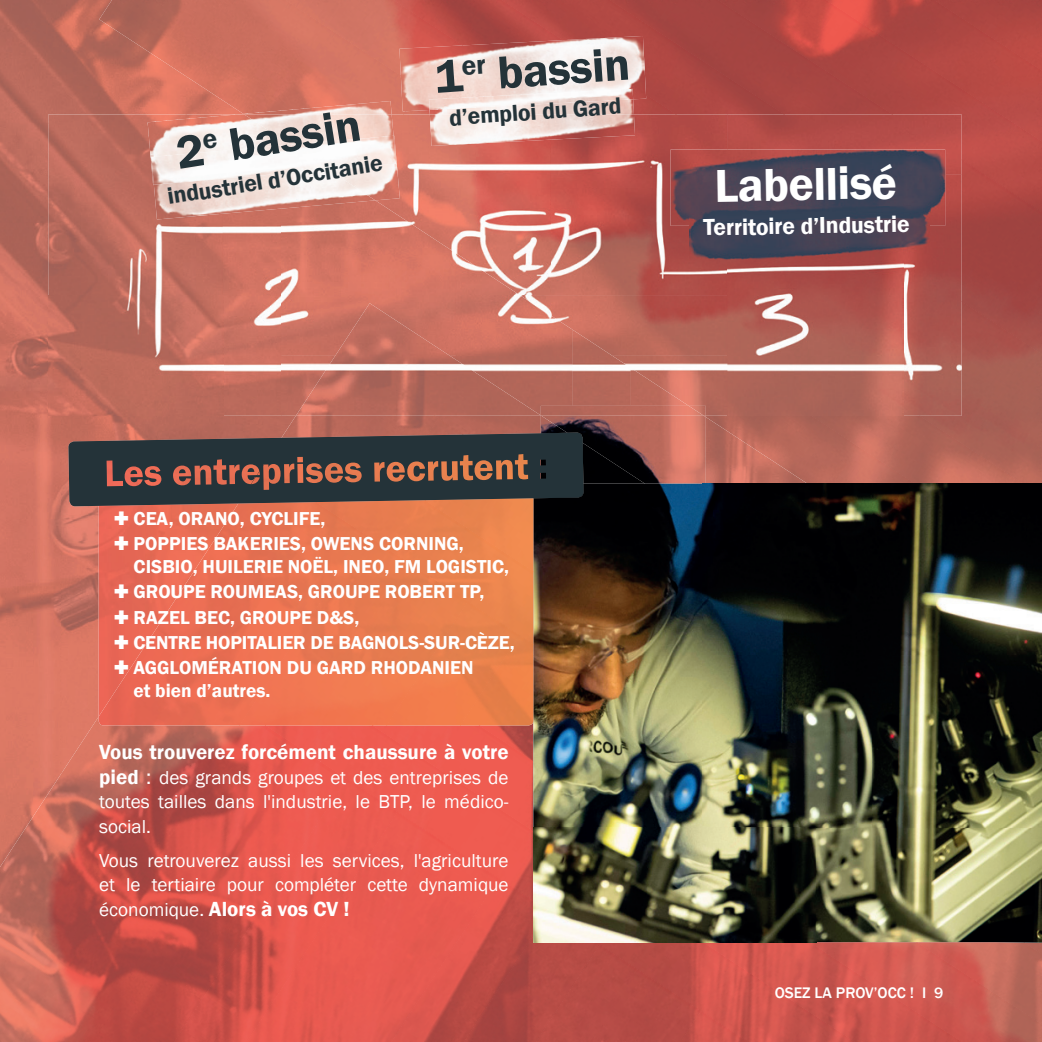
<style>
.page{position:relative;width:1042px;height:1042px;background:#fff}
.page>*{position:absolute;margin:0;border:0;box-sizing:border-box;transform-origin:0 0}
.t1{font:600 47.43px "Franklin Gothic";color:#243339}
.t2{font:600 47.43px "Franklin Gothic";color:#fff}
.t3{font:600 23.8px "Franklin Gothic";color:#243339}
.t4{font:600 23.8px "Franklin Gothic";color:#fff}
.t5{font:600 21px "Franklin Gothic";color:#fff}
.t6{font:600 19.25px/25.2px "Franklin Gothic";color:#fff}
.t7{font:19.25px/24.5px "Franklin Gothic";color:#fff;text-align:justify}
.t8{font:500 15.75px "Franklin Gothic";color:#fff}
.s1{font-weight:600;font-size:21px}
.s2{font-size:21px}
.s3{font-weight:400;font-size:19.25px}
</style>
<div class="page">
<img style="left:0;top:0;width:99px;height:123px">
<img style="left:0;top:123px;width:61px;height:593px">
<img style="left:61px;top:416px;width:220px;height:79px">
<img style="left:61px;top:495px;width:38px;height:221px">
<img style="left:0;top:716px;width:265px;height:326px">
<img style="left:281px;top:416px;width:153px;height:16px">
<img style="left:434px;top:416px;width:107px;height:16px">
<img style="left:265px;top:725px;width:437px;height:285px">
<img style="left:427px;top:418px;width:37px;height:14px">
<div style="left:372px;top:725px;width:161px;height:106px;background:#ef5c51"></div>
<img style="left:174px;top:778px;width:224px;height:264px">
<img style="left:246px;top:811px;width:253px;height:231px">
<img style="left:478px;top:725px;width:55px;height:36px">
<img style="left:391px;top:878px;width:142px;height:164px">
<img style="left:463px;top:935px;width:137px;height:107px">
<div style="left:535px;top:944px;width:166px;height:98px;background:#b64c46"></div>
<img style="left:702px;top:943px;width:107px;height:99px">
<img style="left:680px;top:1010px;width:69px;height:32px">
<img style="left:809px;top:943px;width:233px;height:99px">
<img style="left:916px;top:943px;width:126px;height:82px">
<img style="left:1023px;top:943px;width:19px;height:11px">
<img style="left:99px;top:0;width:294px;height:114px">
<div style="left:285px;top:0;width:108px;height:76px;background:#d47664"></div>
<img style="left:393px;top:0;width:108px;height:114px">
<img style="left:403px;top:111px;width:27px;height:3px">
<img style="left:501px;top:0;width:108px;height:36px">
<img style="left:609px;top:0;width:108px;height:114px">
<img style="left:717px;top:0;width:325px;height:159px">
<img style="left:825px;top:0;width:217px;height:142px">
<img style="left:645px;top:416px;width:166px;height:68px">
<img style="left:933px;top:0;width:109px;height:71px">
<img style="left:811px;top:416px;width:108px;height:68px">
<img style="left:961px;top:159px;width:81px;height:142px">
<img style="left:919px;top:301px;width:123px;height:183px">
<img style="left:399px;top:36px;width:247px;height:75px">
<img style="left:430px;top:99px;width:205px;height:15px">
<img style="left:429px;top:89px;width:204px;height:21px">
<img style="left:243px;top:101px;width:150px;height:35px">
<img style="left:541px;top:416px;width:104px;height:68px">
<img style="left:533px;top:484px;width:509px;height:458px">
<div style="left:99px;top:506px;width:216px;height:219px;background:#e96b54"></div>
<img style="left:315px;top:506px;width:218px;height:129px">
<img style="left:239px;top:534px;width:229px;height:191px">
<img style="left:424px;top:506px;width:109px;height:66px">
<img style="left:386px;top:601px;width:134px;height:124px">
<img style="left:460px;top:635px;width:73px;height:90px">
<svg style="left:68px;top:432px;width:515px;height:74px;background:#493f3e"></svg>
<img style="left:247px;top:453px;width:286px;height:37px">
<img style="left:48px;top:114px;width:233px;height:302px">
<img style="left:281px;top:219px;width:175px;height:136px">
<img style="left:456px;top:295px;width:116px;height:111px">
<img style="left:572px;top:356px;width:40px;height:50px">
<img style="left:281px;top:355px;width:15px;height:61px">
<img style="left:296px;top:303px;width:245px;height:113px">
<img style="left:375px;top:114px;width:352px;height:181px">
<img style="left:727px;top:114px;width:234px;height:60px">
<img style="left:903px;top:174px;width:58px;height:242px">
<img style="left:727px;top:260px;width:176px;height:156px">
<img style="left:520px;top:295px;width:207px;height:61px">
<img style="left:612px;top:355px;width:115px;height:61px">
<img style="left:148px;top:114px;width:143px;height:71px">
<img style="left:154px;top:185px;width:221px;height:34px">
<img style="left:328px;top:136px;width:72px;height:64px">
<img style="left:151px;top:145px;width:177px;height:40px">
<img style="left:291px;top:136px;width:105px;height:33px">
<img style="left:541px;top:406px;width:148px;height:10px">
<img style="left:689px;top:406px;width:17px;height:10px">
<img style="left:670px;top:149px;width:275px;height:77px">
<img style="left:689px;top:206px;width:240px;height:54px">
<h1 class="t1" style="left:433px;top:48px;width:197px;rotate:-4deg">1<sup>er</sup> bassin</h1>
<p class="t3" style="left:448px;top:103px;width:174px;rotate:-4deg">d’emploi du Gard</p>
<h1 class="t1" style="left:172px;top:124px;width:188px;rotate:-9deg">2<sup>e</sup> bassin</h1>
<p class="t3" style="left:165px;top:182px;width:219px;rotate:-9deg">industriel d’Occitanie</p>
<h1 class="t2" style="left:714px;top:157px;width:184px;rotate:-1deg">Labellisé</h1>
<p class="t4" style="left:703px;top:213px;width:208px;rotate:-1deg">Territoire d’Industrie</p>
<p class="t6" style="left:114px;top:506px;width:351px">✚ CEA, ORANO, CYCLIFE,<br>✚ POPPIES BAKERIES, OWENS CORNING,</p>
<p class="t6" style="left:114px;top:554px;width:402px;text-indent:19px">CISBIO, HUILERIE NOËL, INEO, FM LOGISTIC, ✚ GROUPE ROUMEAS, GROUPE ROBERT TP,<br>✚ RAZEL BEC, GROUPE D&amp;S,<br>✚ CENTRE HOPITALIER DE BAGNOLS-SUR-CÈZE, ✚ AGGLOMÉRATION DU GARD RHODANIEN</p>
<p class="t6" style="left:133px;top:678px;width:139px">et bien d’autres.</p>
<p class="t5" style="left:99px;top:739px;width:411px">Vous trouverez forcément chaussure à votre</p>
<p class="t7" style="left:99px;top:765px;width:411px"><span class="s1">pied</span> <span class="s2">:</span> des grands groupes et des entreprises de toutes tailles dans l'industrie, le BTP, le médico&shy;social.</p>
<p class="t7" style="left:99px;top:848px;width:411px">Vous retrouverez aussi les services, l'agriculture et le tertiaire pour compléter cette dynamique</p>
<p class="t5" style="left:99px;top:896px;width:252px"><span class="s3">économique.</span> Alors à vos CV !</p>
<p class="t8" style="left:775px;top:983px;width:170px">OSEZ LA PROV’OCC ! I 9</p>
</div>
